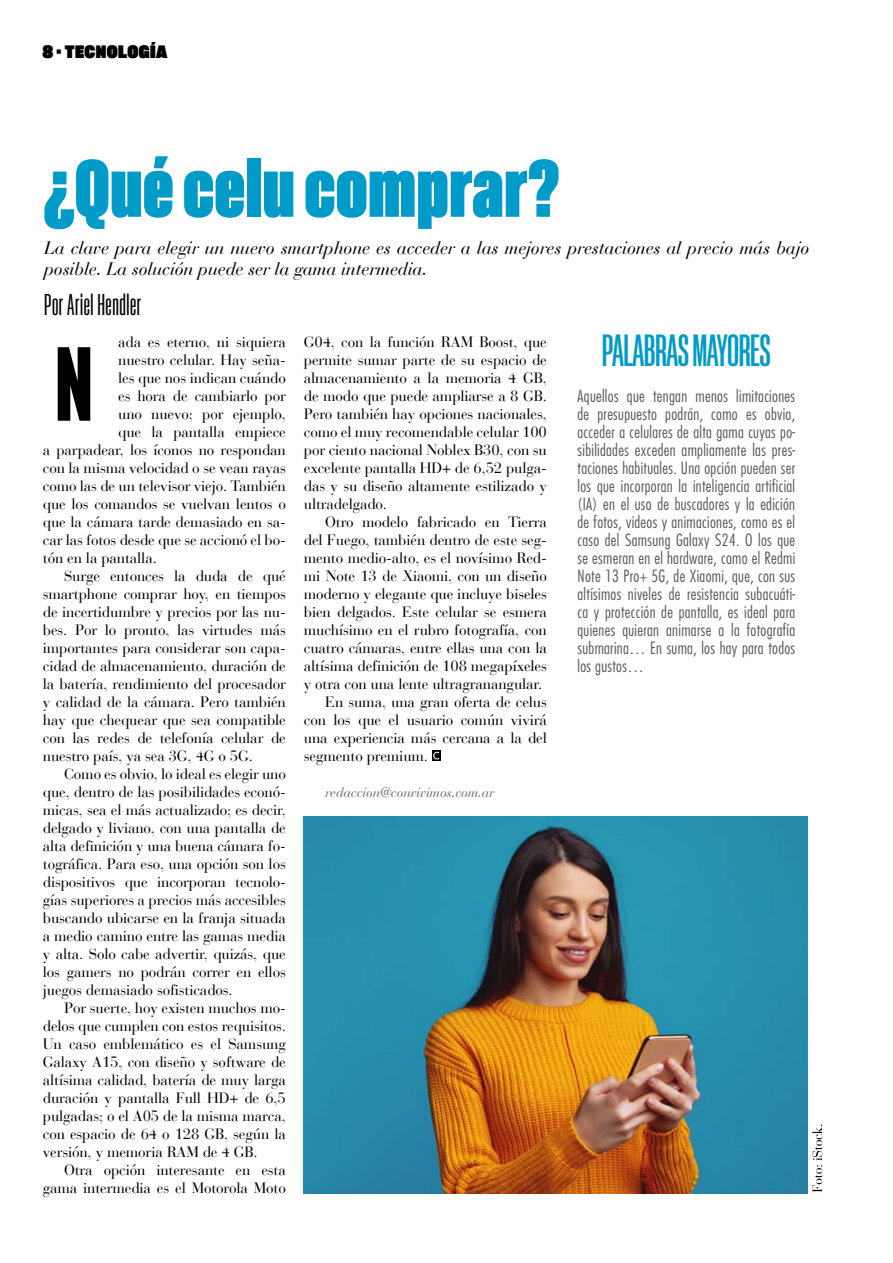
<style>
.page{position:relative;width:893px;height:1263px;background:#fff}
.page>*{position:absolute;margin:0;border:0;box-sizing:border-box;transform-origin:0 0}
.t1{font:105px "Akkordeon Eight";color:#000}
.t2{font:81px "Akkordeon Ten";letter-spacing:.01em;color:#009bc8}
.t3{font:45px "Akkordeon Five";letter-spacing:-.01em;color:#009bc8}
.t4{font:30px "Akkordeon Four";letter-spacing:.02em;color:#000}
.t5{font:italic 18px/21px "Bauer Bodoni LT";letter-spacing:-.01em;color:#000}
.t6{font:18px "Akkordeon Fourteen";letter-spacing:.025em;color:#000}
.t7{font:300 condensed 16.5px/18px "Futura Std";letter-spacing:.02em;color:#58595b;text-align:justify}
.t8{font:15px/18px "Bauer Bodoni LT";letter-spacing:-.01em;color:#000;text-align:justify}
.t9{font:italic 13.5px "Bauer Bodoni LT";letter-spacing:-.01em;color:#6d6e71}
</style>
<div class="page">
<svg style="left:432px;top:750px;width:9px;height:11px"></svg>
<svg style="left:433px;top:752px;width:6px;height:7px"></svg>
<img style="left:304px;top:816px;width:504px;height:378px">
<svg style="left:812px;top:1124px;width:10px;height:68px"></svg>
<p class="t6" style="left:43px;top:41px;width:126px">8 • TECNOLOGÍA</p>
<h2 class="t2" style="left:44px;top:142px;width:517px">¿Qué celu comprar?</h2>
<p class="t5" style="left:44px;top:237px;width:767px">La clave para elegir un nuevo smartphone es acceder a las mejores prestaciones al precio más bajo posible. La solución puede ser la gama intermedia.</p>
<h3 class="t4" style="left:44px;top:289px;width:99px">Por Ariel Hendler</h3>
<h3 class="t3" style="left:602px;top:326px;width:171px">PALABRAS MAYORES</h3>
<p class="t7" style="left:578px;top:387px;width:219px">Aquellos que tengan menos limitaciones de presupuesto podrán, como es obvio, acceder a celulares de alta gama cuyas po&shy;sibilidades exceden ampliamente las pres&shy;taciones habituales. Una opción pueden ser los que incorporan la inteligencia artificial (IA) en el uso de buscadores y la edición de fotos, videos y animaciones, como es el caso del Samsung Galaxy S24. O los que se esmeran en el hardware, como el Redmi Note 13 Pro+ 5G, de Xiaomi, que, con sus altísimos niveles de resistencia subacuáti&shy;ca y protección de pantalla, es ideal para quienes quieran animarse a la fotografía submarina… En suma, los hay para todos los gustos…</p>
<p class="t8" style="left:118px;top:333px;width:169px">ada es eterno, ni siquiera</p>
<p class="t8" style="left:118px;top:351px;width:169px">nuestro celular. Hay seña-</p>
<p class="t8" style="left:118px;top:369px;width:169px">les que nos indican cuándo</p>
<p class="t8" style="left:118px;top:387px;width:169px">es hora de cambiarlo por</p>
<p class="t8" style="left:118px;top:405px;width:169px">uno nuevo; por ejemplo,</p>
<p class="t8" style="left:118px;top:423px;width:169px">que la pantalla empiece</p>
<p class="t8" style="left:43px;top:441px;width:244px">a parpadear, los íconos no respondan</p>
<p class="t8" style="left:43px;top:459px;width:245px">con la misma velocidad o se vean rayas</p>
<p class="t8" style="left:43px;top:477px;width:244px">como las de un televisor viejo. También</p>
<p class="t8" style="left:43px;top:495px;width:245px">que los comandos se vuelvan lentos o</p>
<p class="t8" style="left:43px;top:513px;width:245px">que la cámara tarde demasiado en sa-</p>
<p class="t8" style="left:43px;top:531px;width:245px">car las fotos desde que se accionó el bo-</p>
<p class="t8" style="left:43px;top:549px;width:115px">tón en la pantalla.</p>
<p class="t8" style="left:64px;top:567px;width:223px">Surge entonces la duda de qué</p>
<p class="t8" style="left:43px;top:585px;width:244px">smartphone comprar hoy, en tiempos</p>
<p class="t8" style="left:43px;top:603px;width:244px">de incertidumbre y precios por las nu-</p>
<p class="t8" style="left:43px;top:621px;width:244px">bes. Por lo pronto, las virtudes más</p>
<p class="t8" style="left:43px;top:639px;width:244px">importantes para considerar son capa-</p>
<p class="t8" style="left:43px;top:657px;width:245px">cidad de almacenamiento, duración de</p>
<p class="t8" style="left:43px;top:675px;width:244px">la batería, rendimiento del procesador</p>
<p class="t8" style="left:43px;top:693px;width:244px">y calidad de la cámara. Pero también</p>
<p class="t8" style="left:43px;top:711px;width:245px">hay que chequear que sea compatible</p>
<p class="t8" style="left:43px;top:729px;width:244px">con las redes de telefonía celular de</p>
<p class="t8" style="left:43px;top:747px;width:212px">nuestro país, ya sea 3G, 4G o 5G.</p>
<p class="t8" style="left:64px;top:765px;width:223px">Como es obvio, lo ideal es elegir uno</p>
<p class="t8" style="left:43px;top:783px;width:244px">que, dentro de las posibilidades econó-</p>
<p class="t8" style="left:43px;top:801px;width:245px">micas, sea el más actualizado; es decir,</p>
<p class="t8" style="left:43px;top:819px;width:245px">delgado y liviano, con una pantalla de</p>
<p class="t8" style="left:43px;top:837px;width:245px">alta definición y una buena cámara fo-</p>
<p class="t8" style="left:43px;top:855px;width:244px">tográfica. Para eso, una opción son los</p>
<p class="t8" style="left:43px;top:873px;width:245px">dispositivos que incorporan tecnolo-</p>
<p class="t8" style="left:43px;top:891px;width:244px">gías superiores a precios más accesibles</p>
<p class="t8" style="left:43px;top:909px;width:244px">buscando ubicarse en la franja situada</p>
<p class="t8" style="left:43px;top:927px;width:244px">a medio camino entre las gamas media</p>
<p class="t8" style="left:43px;top:945px;width:244px">y alta. Solo cabe advertir, quizás, que</p>
<p class="t8" style="left:43px;top:963px;width:244px">los gamers no podrán correr en ellos</p>
<p class="t8" style="left:43px;top:981px;width:191px">juegos demasiado sofisticados.</p>
<p class="t8" style="left:64px;top:999px;width:223px">Por suerte, hoy existen muchos mo-</p>
<p class="t8" style="left:43px;top:1017px;width:245px">delos que cumplen con estos requisitos.</p>
<p class="t8" style="left:43px;top:1035px;width:245px">Un caso emblemático es el Samsung</p>
<p class="t8" style="left:43px;top:1053px;width:245px">Galaxy A15, con diseño y software de</p>
<p class="t8" style="left:43px;top:1071px;width:245px">altísima calidad, batería de muy larga</p>
<p class="t8" style="left:43px;top:1089px;width:245px">duración y pantalla Full HD+ de 6,5</p>
<p class="t8" style="left:43px;top:1107px;width:244px">pulgadas; o el A05 de la misma marca,</p>
<p class="t8" style="left:43px;top:1125px;width:244px">con espacio de 64 o 128 GB, según la</p>
<p class="t8" style="left:43px;top:1143px;width:216px">versión, y memoria RAM de 4 GB.</p>
<p class="t8" style="left:64px;top:1161px;width:223px">Otra opción interesante en esta</p>
<p class="t8" style="left:43px;top:1179px;width:244px">gama intermedia es el Motorola Moto</p>
<p class="t8" style="left:304px;top:333px;width:245px">G04, con la función RAM Boost, que permite sumar parte de su espacio de almacenamiento a la memoria 4 GB, de modo que puede ampliarse a 8 GB.<br>Pero también hay opciones nacionales, como el muy recomendable celular 100 por ciento nacional Noblex B30, con su excelente pantalla HD+ de 6,52 pulga&shy;das y su diseño altamente estilizado y ultradelgado.</p>
<p class="t8" style="left:325px;top:513px;width:223px">Otro modelo fabricado en Tierra</p>
<p class="t8" style="left:304px;top:531px;width:245px">del Fuego, también dentro de este seg-</p>
<p class="t8" style="left:304px;top:549px;width:245px">mento medio-alto, es el novísimo Red-</p>
<p class="t8" style="left:304px;top:567px;width:244px">mi Note 13 de Xiaomi, con un diseño</p>
<p class="t8" style="left:304px;top:585px;width:245px">moderno y elegante que incluye biseles</p>
<p class="t8" style="left:304px;top:603px;width:244px">bien delgados. Este celular se esmera</p>
<p class="t8" style="left:304px;top:621px;width:244px">muchísimo en el rubro fotografía, con</p>
<p class="t8" style="left:304px;top:639px;width:244px">cuatro cámaras, entre ellas una con la</p>
<p class="t8" style="left:304px;top:657px;width:245px">altísima definición de 108 megapíxeles</p>
<p class="t8" style="left:304px;top:675px;width:240px">y otra con una lente ultragranangular.</p>
<p class="t8" style="left:325px;top:693px;width:223px">En suma, una gran oferta de celus</p>
<p class="t8" style="left:304px;top:711px;width:244px">con los que el usuario común vivirá</p>
<p class="t8" style="left:304px;top:729px;width:245px">una experiencia más cercana a la del</p>
<p class="t8" style="left:304px;top:747px;width:126px">segmento premium.</p>
<p class="t9" style="left:325px;top:784px;width:171px">redaccion@convivimos.com.ar</p>
<h1 class="t1" style="left:56px;top:325px;width:38px">N</h1>
</div>
